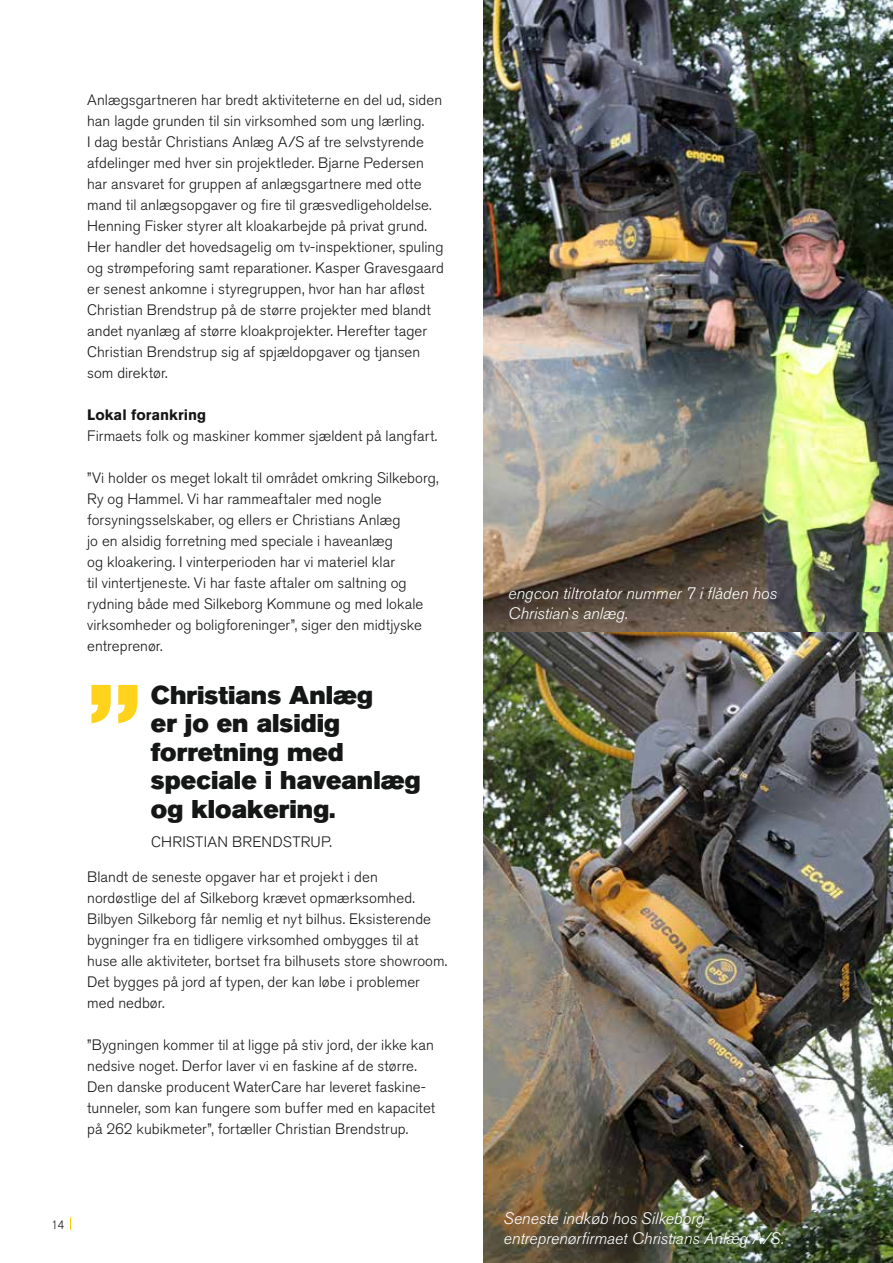
<style>
.page{position:relative;width:893px;height:1263px;background:#fff}
.page>*{position:absolute;margin:0;border:0;box-sizing:border-box;transform-origin:0 0}
.t1{font:105px "Akzidenz Grotesk Pro Super";color:#ffd31b}
.t2{font:25.5px/28.5px "Akzidenz Grotesk Pro Super";color:#151616}
.t3{font:italic 300 16.5px/19.8px "Akzidenz Grotesk Pro";color:#fff}
.t4{font:300 15px/21px "Akzidenz Grotesk Pro";letter-spacing:.005em;color:#151616}
.t5{font:700 15px "Akzidenz Grotesk Pro";color:#151616}
.t6{font:300 12px "Akzidenz Grotesk Pro";color:#151616}
</style>
<div class="page">
<svg style="left:70px;top:1217px;width:1px;height:13px"></svg>
<img style="left:484px;top:0;width:409px;height:1263px">
<p class="t4" style="left:87px;top:89px;width:358px">Anlægsgartneren har bredt aktiviteterne en del ud, siden han lagde grunden til sin virksomhed som ung lærling.<br>I dag består Christians Anlæg A/S af tre selvstyrende afdelinger med hver sin projektleder. Bjarne Pedersen har ansvaret for gruppen af anlægsgartnere med otte mand til anlægsopgaver og fire til græsvedligeholdelse.<br>Henning Fisker styrer alt kloakarbejde på privat grund.<br>Her handler det hovedsagelig om tv-inspektioner, spuling og strømpeforing samt reparationer. Kasper Gravesgaard er senest ankomne i styregruppen, hvor han har afløst Christian Brendstrup på de større projekter med blandt andet nyanlæg af større kloakprojekter. Herefter tager Christian Brendstrup sig af spjældopgaver og tjansen som direktør.</p>
<p class="t5" style="left:87px;top:405px;width:121px">Lokal forankring</p>
<p class="t4" style="left:87px;top:425px;width:352px">Firmaets folk og maskiner kommer sjældent på langfart.</p>
<p class="t4" style="left:87px;top:467px;width:353px">”Vi holder os meget lokalt til området omkring Silkeborg, Ry og Hammel. Vi har rammeaftaler med nogle forsyningsselskaber, og ellers er Christians Anlæg<br>jo en alsidig forretning med speciale i haveanlæg<br>og kloakering. I vinterperioden har vi materiel klar<br>til vintertjeneste. Vi har faste aftaler om saltning og rydning både med Silkeborg Kommune og med lokale virksomheder og boligforeninger”, siger den midtjyske entreprenør.</p>
<h1 class="t1" style="left:87px;top:654px;width:56px">”</h1>
<h2 class="t2" style="left:151px;top:680px;width:271px">Christians Anlæg<br>er jo en alsidig forretning med speciale i haveanlæg og kloakering.</h2>
<p class="t4" style="left:151px;top:831px;width:182px">CHRISTIAN BRENDSTRUP.</p>
<p class="t4" style="left:87px;top:866px;width:362px">Blandt de seneste opgaver har et projekt i den nordøstlige del af Silkeborg krævet opmærksomhed.<br>Bilbyen Silkeborg får nemlig et nyt bilhus. Eksisterende bygninger fra en tidligere virksomhed ombygges til at huse alle aktiviteter, bortset fra bilhusets store showroom.<br>Det bygges på jord af typen, der kan løbe i problemer med nedbør.</p>
<p class="t4" style="left:87px;top:1034px;width:349px">”Bygningen kommer til at ligge på stiv jord, der ikke kan nedsive noget. Derfor laver vi en faskine af de større.<br>Den danske producent WaterCare har leveret faskine&shy;tunneler, som kan fungere som buffer med en kapacitet på 262 kubikmeter”, fortæller Christian Brendstrup.</p>
<p class="t6" style="left:51px;top:1217px;width:15px">14</p>
<p class="t3" style="left:508px;top:584px;width:270px">engcon tiltrotator nummer 7 i flåden hos<br>Christian`s anlæg.</p>
<p class="t3" style="left:503px;top:1209px;width:282px">Seneste indkøb hos Silkeborg&shy;entreprenørfirmaet Christians Anlæg A/S.</p>
</div>
